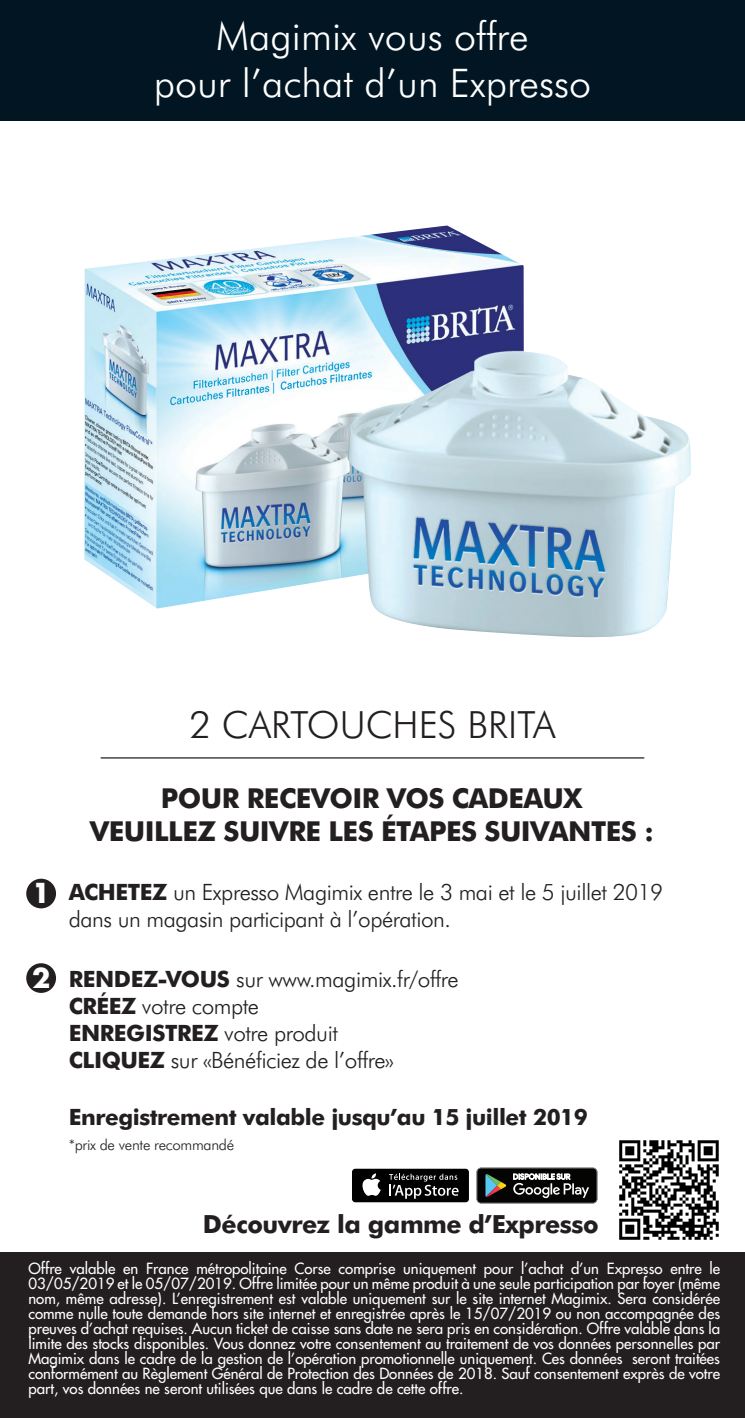
<style>
.page{position:relative;width:745px;height:1418px;background:#fff}
.page>*{position:absolute;margin:0;border:0;box-sizing:border-box;transform-origin:0 0}
.t1{font:300 39.5px/47.2px "Futura BT";color:#fff;text-align:center}
.t2{font:300 37.5px "Futura BT";color:#231f20}
.t3{font:700 27.5px/33px "Futura BT";letter-spacing:-.02em;color:#231f20;text-align:center}
.t4{font:700 26.75px "Futura";color:#fff}
.t5{font:700 25px "Futura BT";letter-spacing:-.02em;color:#231f20}
.t6{font:300 22.5px/27px "Futura BT";letter-spacing:-.02em;color:#231f20}
.t7{font:700 22.5px "Futura BT";letter-spacing:-.02em;color:#231f20}
.t8{font:15px/15px "Futura";color:#fff;text-align:justify}
.t9{font:300 15px "Futura BT";letter-spacing:-.02em;color:#231f20}
.s1{font-weight:700}
</style>
<div class="page">
<div style="left:0;top:1251px;width:744px;height:166px;background:#231f20"></div>
<div style="left:0;top:0;width:744px;height:120px;background:#011622"></div>
<img style="left:84px;top:225px;width:606px;height:413px">
<img style="left:619px;top:1140px;width:100px;height:100px">
<hr style="left:101px;top:757px;width:543px;height:1px;background:#231f20">
<div style="left:26px;top:878px;width:30px;height:30px;background:#231f20;border-radius:50%"></div>
<div style="left:26px;top:963px;width:30px;height:29px;background:#231f20;border-radius:50%"></div>
<svg style="left:476px;top:1167px;width:121px;height:36px;background:#393c39"></svg>
<svg style="left:351px;top:1167px;width:118px;height:36px"></svg>
<div style="left:352px;top:1168px;width:116px;height:34px;background:#000001;border-radius:3px"></div>
<svg style="left:362px;top:1173px;width:18px;height:22px"></svg>
<svg style="left:389px;top:1173px;width:69px;height:25px"></svg>
<h1 class="t1" style="left:154px;top:12px;width:438px">Magimix vous offre<br>pour l’achat d’un Expresso</h1>
<h2 class="t2" style="left:189px;top:701px;width:367px">2 CARTOUCHES BRITA</h2>
<h3 class="t4" style="left:32px;top:873px;width:20px">1</h3>
<h3 class="t4" style="left:32px;top:958px;width:20px">2</h3>
<h3 class="t3" style="left:90px;top:781px;width:565px">POUR RECEVOIR VOS CADEAUX<br>VEUILLEZ SUIVRE LES ÉTAPES SUIVANTES :</h3>
<h3 class="t6" style="left:69px;top:878px;width:595px"><span class="s1">ACHETEZ</span> un Expresso Magimix entre le 3 mai et le 5 juillet 2019 dans un magasin participant à l’opération.</h3>
<h3 class="t6" style="left:69px;top:965px;width:391px"><span class="s1">RENDEZ-VOUS</span> sur www.magimix.fr/offre<br><span class="s1">CRÉEZ</span> votre compte<br><span class="s1">ENREGISTREZ</span> votre produit<br><span class="s1">CLIQUEZ</span> sur «Bénéficiez de l’offre»</h3>
<h3 class="t7" style="left:69px;top:1103px;width:520px">Enregistrement valable jusqu’au 15 juillet 2019</h3>
<p class="t9" style="left:69px;top:1135px;width:167px">*prix de vente recommandé</p>
<h3 class="t5" style="left:203px;top:1208px;width:397px">Découvrez la gamme d’Expresso</h3>
<p class="t8" style="left:28px;top:1260px;width:693px">Offre valable en France métropolitaine Corse comprise uniquement pour l’achat d’un Expresso entre le 03/05/2019 et le 05/07/2019. Offre limitée pour un même produit à une seule participation par foyer (même nom, même adresse). L’enregistrement est valable uniquement sur le site internet Magimix. Sera considérée comme nulle toute demande hors site internet et enregistrée après le 15/07/2019 ou non accompagnée des preuves d’achat requises. Aucun ticket de caisse sans date ne sera pris en considération. Offre valable dans la limite des stocks disponibles. Vous donnez votre consentement au traitement de vos données personnelles par Magimix dans le cadre de la gestion de l’opération promotionnelle uniquement. Ces données seront traitées conformément au Règlement Général de Protection des Données de 2018. Sauf consentement exprès de votre part, vos données ne seront utilisées que dans le cadre de cette offre.</p>
</div>
